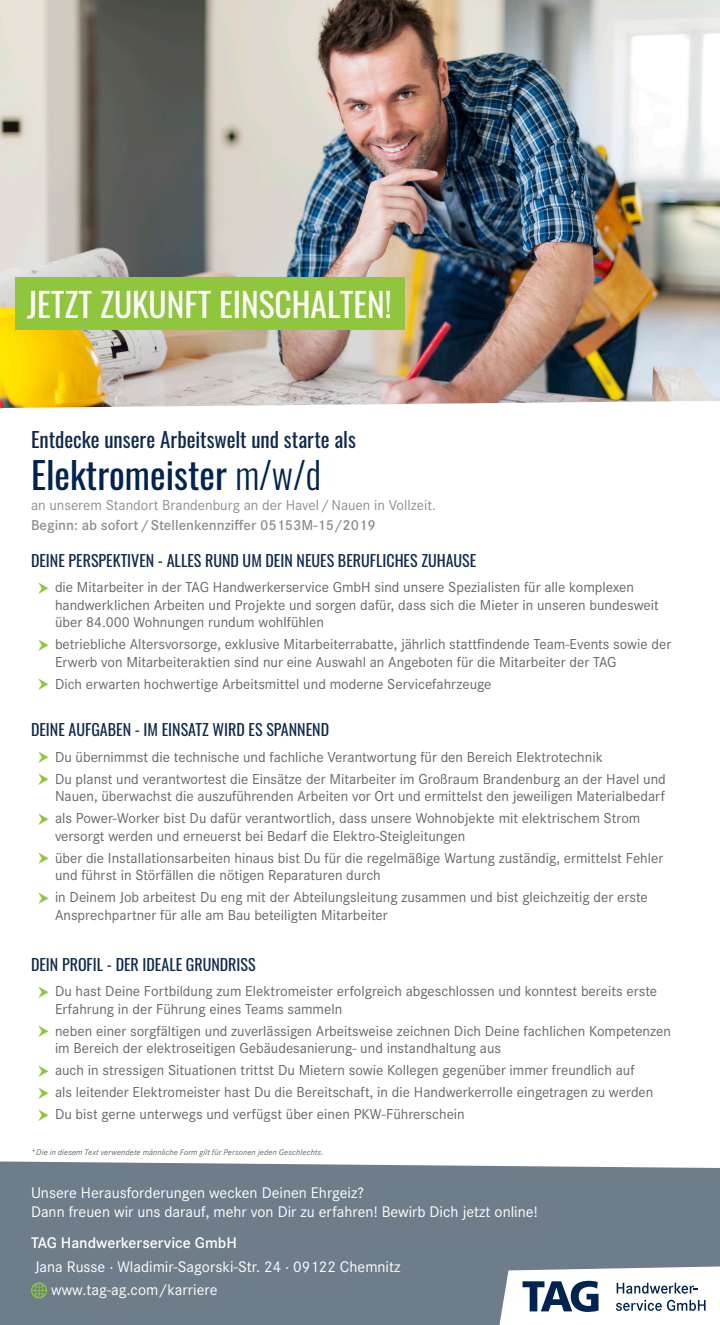
<style>
.page{position:relative;width:720px;height:1325px;background:#fff}
.page>*{position:absolute;margin:0;border:0;box-sizing:border-box;transform-origin:0 0}
.Beruf{font:37px "Oswald";color:#002451}
.t1{font:33.5px "Oswald";color:#fff}
._1__Zeile{font:21px "Oswald";color:#0f2a4f}
.t2{font:16px/19.2px "Corporate S";color:#fff}
.Standort{font:16px "Oswald";color:#0f2a4f}
.t3{font:600 16px "Corporate S";color:#fff}
.t4{font:15px/17.5px "Corporate S";color:#666}
.Beruf-2{font:15px "Corporate S";color:#918f8f}
.Beruf-3{font:600 15px "Corporate S";color:#918f8f}
.Klammer{font:italic 8.5px "Corporate S";letter-spacing:.01em;color:#666565}
.s1{font-weight:300}
</style>
<div class="page">
<img style="left:0;top:0;width:720px;height:408px">
<div style="left:0;top:1162px;width:720px;height:163px;background:#6f7c8a"></div>
<svg style="left:31px;top:1282px;width:16px;height:16px"></svg>
<svg style="left:499px;top:1266px;width:221px;height:59px"></svg>
<div style="left:16px;top:278px;width:389px;height:52px;background:#8fc63e"></div>
<p class="t1" style="left:27px;top:275px;width:366px">JETZT ZUKUNFT EINSCHALTEN!</p>
<p class="_1__Zeile" style="left:31px;top:421px;width:326px">Entdecke unsere Arbeitswelt und starte als</p>
<p class="Beruf" style="left:31px;top:442px;width:292px">Elektromeister <span class="s1">m/w/d</span></p>
<p class="Beruf-2" style="left:31px;top:497px;width:406px">an unserem Standort Brandenburg an der Havel/Nauen in Vollzeit.</p>
<p class="Beruf-3" style="left:31px;top:516px;width:346px">Beginn: ab sofort/Stellenkennziffer 05153M-15/2019</p>
<p class="Standort" style="left:31px;top:546px;width:447px">DEINE PERSPEKTIVEN - ALLES RUND UM DEIN NEUES BERUFLICHES ZUHAUSE</p>
<p class="t4" style="left:55px;top:579px;width:605px">die Mitarbeiter in der TAG Handwerkerservice GmbH sind unsere Spezialisten für alle komplexen handwerklichen Arbeiten und Projekte und sorgen dafür, dass sich die Mieter in unseren bundesweit über 84.000 Wohnungen rundum wohlfühlen</p>
<p class="t4" style="left:55px;top:636px;width:618px">betriebliche Altersvorsorge, exklusive Mitarbeiterrabatte, jährlich stattfindende Team-Events sowie der<br>Erwerb von Mitarbeiteraktien sind nur eine Auswahl an Angeboten für die Mitarbeiter der TAG</p>
<p class="t4" style="left:55px;top:675px;width:438px">Dich erwarten hochwertige Arbeitsmittel und moderne Servicefahrzeuge</p>
<p class="Standort" style="left:31px;top:716px;width:300px">DEINE AUFGABEN - IM EINSATZ WIRD ES SPANNEND</p>
<p class="t4" style="left:55px;top:748px;width:549px">Du übernimmst die technische und fachliche Verantwortung für den Bereich Elektrotechnik</p>
<p class="t4" style="left:55px;top:770px;width:612px">Du planst und verantwortest die Einsätze der Mitarbeiter im Großraum Brandenburg an der Havel und<br>Nauen, überwachst die auszuführenden Arbeiten vor Ort und ermittelst den jeweiligen Materialbedarf</p>
<p class="t4" style="left:55px;top:810px;width:587px">als Power-Worker bist Du dafür verantwortlich, dass unsere Wohnobjekte mit elektrischem Strom versorgt werden und erneuerst bei Bedarf die Elektro-Steigleitungen</p>
<p class="t4" style="left:55px;top:849px;width:610px">über die Installationsarbeiten hinaus bist Du für die regelmäßige Wartung zuständig, ermittelst Fehler und führst in Störfällen die nötigen Reparaturen durch</p>
<p class="t4" style="left:55px;top:889px;width:594px">in Deinem Job arbeitest Du eng mit der Abteilungsleitung zusammen und bist gleichzeitig der erste<br>Ansprechpartner für alle am Bau beteiligten Mitarbeiter</p>
<p class="Standort" style="left:31px;top:950px;width:226px">DEIN PROFIL - DER IDEALE GRUNDRISS</p>
<p class="t4" style="left:55px;top:983px;width:604px">Du hast Deine Fortbildung zum Elektromeister erfolgreich abgeschlossen und konntest bereits erste<br>Erfahrung in der Führung eines Teams sammeln</p>
<p class="t4" style="left:55px;top:1022px;width:618px">neben einer sorgfältigen und zuverlässigen Arbeitsweise zeichnen Dich Deine fachlichen Kompetenzen im Bereich der elektroseitigen Gebäudesanierung- und instandhaltung aus</p>
<p class="t4" style="left:55px;top:1062px;width:581px">auch in stressigen Situationen trittst Du Mietern sowie Kollegen gegenüber immer freundlich auf</p>
<p class="t4" style="left:55px;top:1084px;width:600px">als leitender Elektromeister hast Du die Bereitschaft, in die Handwerkerrolle eingetragen zu werden</p>
<p class="t4" style="left:55px;top:1106px;width:411px">Du bist gerne unterwegs und verfügst über einen PKW-Führerschein</p>
<p class="Klammer" style="left:31px;top:1148px;width:294px">* Die in diesem Text verwendete männliche Form gilt für Personen jeden Geschlechts.</p>
<p class="t2" style="left:31px;top:1183px;width:508px">Unsere Herausforderungen wecken Deinen Ehrgeiz?<br>Dann freuen wir uns darauf, mehr von Dir zu erfahren! Bewirb Dich jetzt online!</p>
<p class="t3" style="left:31px;top:1234px;width:207px">TAG Handwerkerservice GmbH</p>
<p class="t2" style="left:35px;top:1257px;width:367px">Jana Russe · Wladimir-Sagorski-Str. 24 · 09122 Chemnitz</p>
<p class="t2" style="left:51px;top:1280px;width:168px">www.tag-ag.com/karriere</p>
</div>
